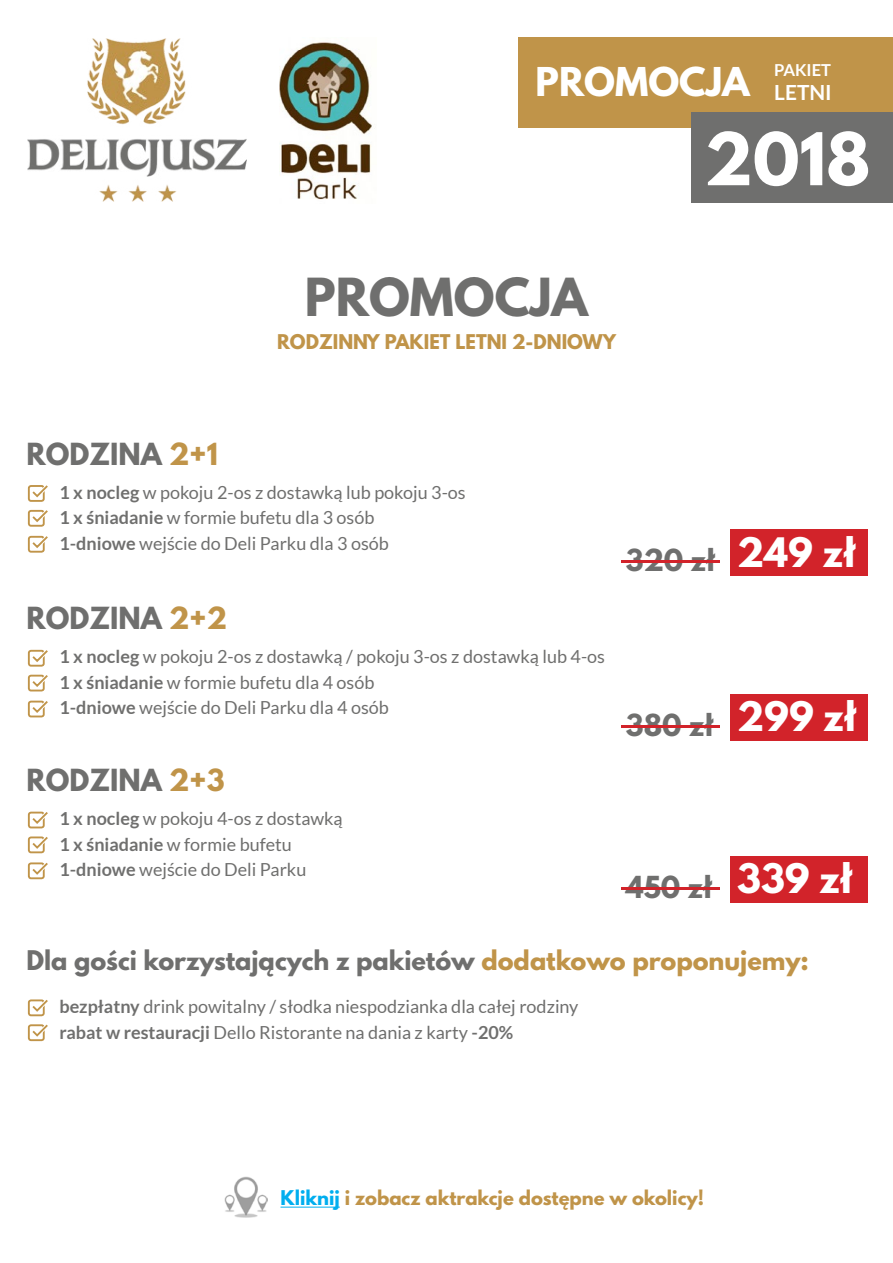
<style>
.page{position:relative;width:893px;height:1263px;background:#fff}
.page>*{position:absolute;margin:0;border:0;box-sizing:border-box;transform-origin:0 0}
.t1{font:700 64.35px "League Spartan";color:#fff}
.t2{font:700 46.5px "League Spartan";color:#6f6f6e}
.t3{font:700 35.25px "League Spartan";color:#fff}
.t4{font:700 27px "League Spartan";color:#6f6f6e}
.t5{font:700 26.85px "League Spartan";color:#6f6f6e}
.t6{font:700 24px "League Spartan";color:#6f6f6e}
.t7{font:700 20.85px "Lato";color:#fff}
.t8{font:18px/25.5px "Lato";color:#6f6f6e}
.t9{font:700 18px "League Spartan";color:#c09449}
.t10{font:700 16.5px "Lato";color:#fff}
.s1{color:#c09449}
.s2{font-weight:700}
.s3{color:#00aeef}
</style>
<div class="page">
<img style="left:28px;top:38px;width:219px;height:164px">
<div style="left:518px;top:38px;width:375px;height:90px;background:#c09449"></div>
<div style="left:691px;top:112px;width:202px;height:90px;background:#6f6f6e"></div>
<svg style="left:28px;top:999px;width:20px;height:42px"></svg>
<div style="left:28px;top:536px;width:17px;height:17px;border:2px solid #c09449;border-radius:2px"></div>
<svg style="left:28px;top:485px;width:20px;height:67px"></svg>
<svg style="left:28px;top:649px;width:20px;height:68px"></svg>
<svg style="left:28px;top:811px;width:20px;height:68px"></svg>
<svg style="left:621px;top:560px;width:98px;height:3px"></svg>
<div style="left:730px;top:529px;width:137px;height:47px;background:#d2232a"></div>
<svg style="left:621px;top:725px;width:98px;height:3px"></svg>
<div style="left:730px;top:694px;width:137px;height:47px;background:#d2232a"></div>
<svg style="left:621px;top:887px;width:98px;height:2px"></svg>
<div style="left:730px;top:856px;width:137px;height:47px;background:#d2232a"></div>
<hr style="left:280px;top:1207px;width:60px;height:1px;background:#00aeef">
<img style="left:224px;top:1176px;width:44px;height:41px">
<img style="left:279px;top:42px;width:93px;height:158px">
<p class="t10" style="left:774px;top:60px;width:58px">PAKIET</p>
<p class="t7" style="left:774px;top:81px;width:59px">LETNI</p>
<h3 class="t3" style="left:536px;top:54px;width:216px">PROMOCJA</h3>
<h1 class="t1" style="left:704px;top:109px;width:168px">2018</h1>
<h2 class="t2" style="left:305px;top:261px;width:285px">PROMOCJA</h2>
<p class="t9" style="left:277px;top:328px;width:340px">RODZINNY PAKIET LETNI 2-DNIOWY</p>
<h3 class="t4" style="left:26px;top:432px;width:193px">RODZINA <span class="s1">2+1</span></h3>
<p class="t8" style="left:59px;top:479px;width:408px"><span class="s2">1 x nocleg</span> w pokoju 2-os z dostawką lub pokoju 3-os<br><span class="s2">1 x śniadanie</span> w formie bufetu dla 3 osób<br><span class="s2">1-dniowe</span> wejście do Deli Parku dla 3 osób</p>
<h3 class="t4" style="left:26px;top:597px;width:202px">RODZINA <span class="s1">2+2</span></h3>
<p class="t8" style="left:59px;top:644px;width:547px"><span class="s2">1 x nocleg</span> w pokoju 2-os z dostawką / pokoju 3-os z dostawką lub 4-os<br><span class="s2">1 x śniadanie</span> w formie bufetu dla 4 osób<br><span class="s2">1-dniowe</span> wejście do Deli Parku dla 4 osób</p>
<h3 class="t4" style="left:26px;top:759px;width:200px">RODZINA <span class="s1">2+3</span></h3>
<p class="t8" style="left:59px;top:806px;width:285px"><span class="s2">1 x nocleg</span> w pokoju 4-os z dostawką<br><span class="s2">1 x śniadanie</span> w formie bufetu<br><span class="s2">1-dniowe</span> wejście do Deli Parku</p>
<h3 class="t5" style="left:626px;top:539px;width:232px">320 zł <sup>249</sup> <sup>zł</sup></h3>
<h3 class="t5" style="left:626px;top:704px;width:233px">380 zł <sup>299</sup> <sup>zł</sup></h3>
<h3 class="t5" style="left:626px;top:866px;width:229px">450 zł <sup>339</sup> <sup>zł</sup></h3>
<h3 class="t6" style="left:26px;top:941px;width:784px">Dla gości korzystających z pakietów <span class="s1">dodatkowo proponujemy:</span></h3>
<p class="t8" style="left:59px;top:994px;width:521px"><span class="s2">bezpłatny</span> drink powitalny / słodka niespodzianka dla całej rodziny <span class="s2">rabat w restauracji</span> Dello Ristorante na dania z karty <span class="s2">-20%</span></p>
<p class="t9" style="left:280px;top:1184px;width:425px"><span class="s3">Kliknij</span> i zobacz aktrakcje dostępne w okolicy!</p>
</div>
